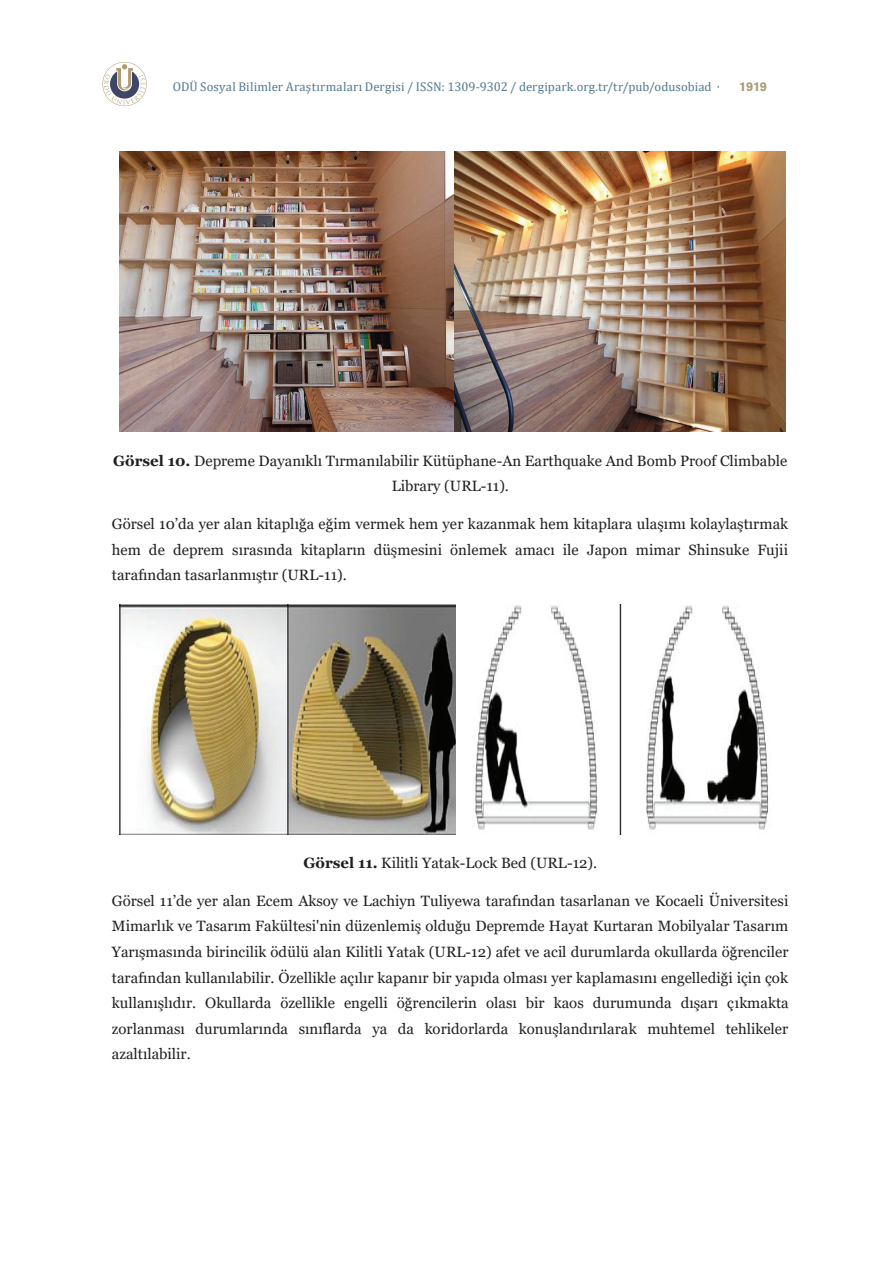
<style>
.page{position:relative;width:893px;height:1263px;background:#fff}
.page>*{position:absolute;margin:0;border:0;box-sizing:border-box;transform-origin:0 0}
.t1{font:15px/25.5px "Georgia";color:#231f20;text-align:justify}
.t2{font:12.75px "Cambria";letter-spacing:.01em;color:#517990}
.t3{font:700 12.75px "Akzidenz Grotesk Pro";color:#a99c7a}
.s1{font-weight:700}
</style>
<div class="page">
<svg style="left:102px;top:62px;width:45px;height:44px"></svg>
<img style="left:119px;top:152px;width:667px;height:280px">
<img style="left:119px;top:604px;width:650px;height:230px">
<p class="t2" style="left:173px;top:79px;width:549px">ODÜ Sosyal Bilimler Araştırmaları Dergisi / ISSN: 1309-9302 / dergipark.org.tr/tr/pub/odusobiad ∙</p>
<p class="t3" style="left:739px;top:78px;width:29px">1919</p>
<p class="t1" style="left:113px;top:448px;width:676px;text-align:center"><span class="s1">Görsel 10.</span> Depreme Dayanıklı Tırmanılabilir Kütüphane-An Earthquake And Bomb Proof Climbable<br>Library (URL-11).</p>
<p class="t1" style="left:112px;top:512px;width:678px">Görsel 10’da yer alan kitaplığa eğim vermek hem yer kazanmak hem kitaplara ulaşımı kolaylaştırmak hem de deprem sırasında kitapların düşmesini önlemek amacı ile Japon mimar Shinsuke Fujii tarafından tasarlanmıştır (URL-11).</p>
<p class="t1" style="left:303px;top:851px;width:295px"><span class="s1">Görsel 11.</span> Kilitli Yatak-Lock Bed (URL-12).</p>
<p class="t1" style="left:112px;top:888px;width:678px">Görsel 11’de yer alan Ecem Aksoy ve Lachiyn Tuliyewa tarafından tasarlanan ve Kocaeli Üniversitesi Mimarlık ve Tasarım Fakültesi'nin düzenlemiş olduğu Depremde Hayat Kurtaran Mobilyalar Tasarım Yarışmasında birincilik ödülü alan Kilitli Yatak (URL-12) afet ve acil durumlarda okullarda öğrenciler tarafından kullanılabilir. Özellikle açılır kapanır bir yapıda olması yer kaplamasını engellediği için çok kullanışlıdır. Okullarda özellikle engelli öğrencilerin olası bir kaos durumunda dışarı çıkmakta zorlanması durumlarında sınıflarda ya da koridorlarda konuşlandırılarak muhtemel tehlikeler azaltılabilir.</p>
</div>
